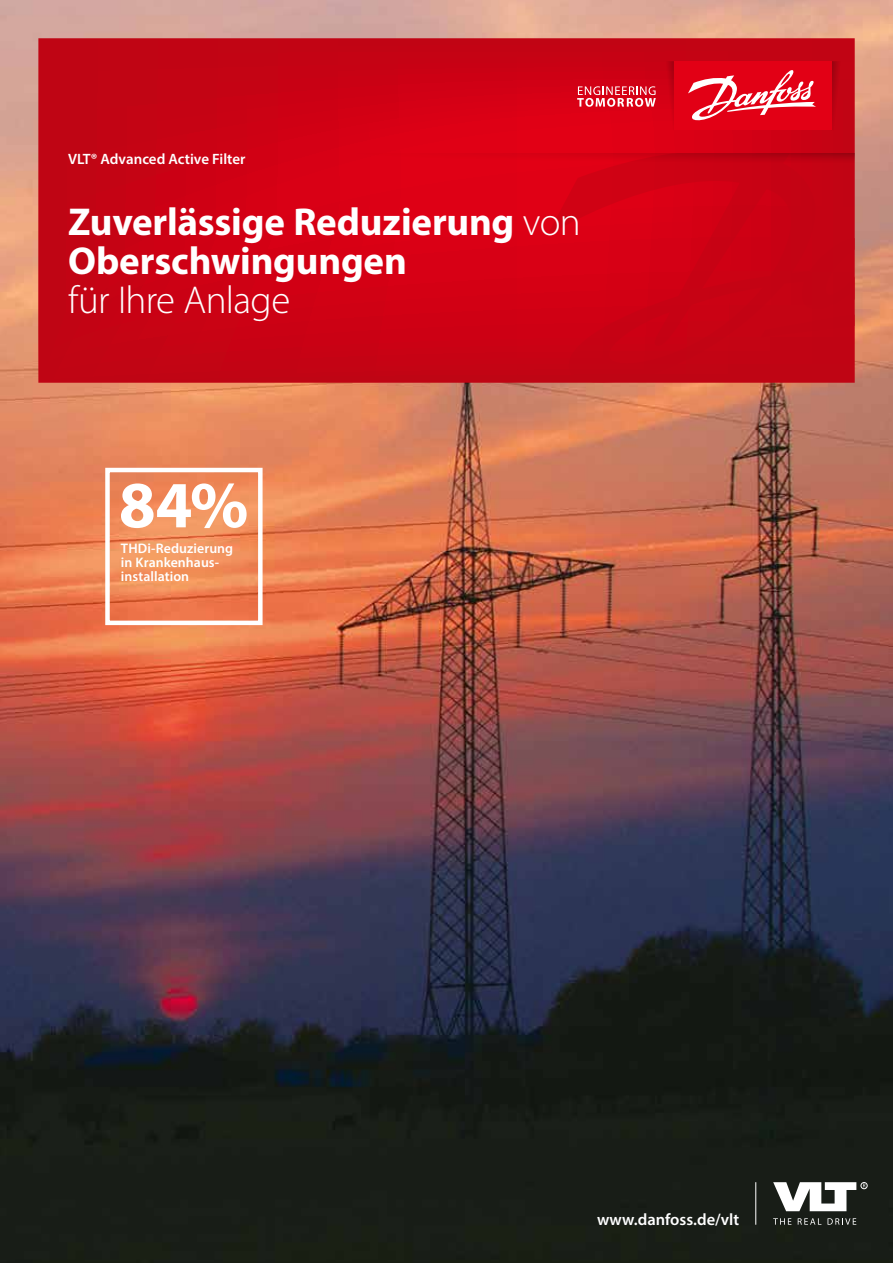
<style>
.page{position:relative;width:893px;height:1263px;background:#fff}
.page>*{position:absolute;margin:0;border:0;box-sizing:border-box;transform-origin:0 0}
.t1{font:700 66.3px "Myriad Pro";color:#fff}
.t2{font:700 39px/39px "Myriad Pro";letter-spacing:-.005em;color:#fff}
.t3{font:300 39px "Myriad Pro";letter-spacing:-.02em;color:#fff}
.t4{font:600 16.5px "Myriad Pro";color:#fff}
.t5{font:600 15px "Myriad Pro";color:#fff}
.t6{font:600 13.8px/13.8px "Myriad Pro";letter-spacing:.005em;color:#fff}
.s1{font-weight:300}
</style>
<div class="page">
<img style="left:0;top:0;width:893px;height:1263px">
<svg style="left:38px;top:38px;width:817px;height:345px;background:#cc0214"></svg>
<svg style="left:547px;top:166px;width:308px;height:217px;background:#ca0214"></svg>
<svg style="left:832px;top:61px;width:12px;height:69px"></svg>
<svg style="left:358px;top:153px;width:497px;height:13px;background:#cf0013"></svg>
<div style="left:674px;top:61px;width:158px;height:69px;background:#e20015"></div>
<svg style="left:577px;top:61px;width:97px;height:69px;background:#d71528"></svg>
<svg style="left:688px;top:70px;width:128px;height:51px"></svg>
<div style="left:861px;top:1182px;width:6px;height:7px;border:1px solid #fff;border-radius:50%"></div>
<svg style="left:773px;top:1182px;width:83px;height:29px"></svg>
<svg style="left:773px;top:1218px;width:18px;height:7px"></svg>
<svg style="left:798px;top:1218px;width:23px;height:7px"></svg>
<svg style="left:827px;top:1218px;width:29px;height:7px"></svg>
<hr style="left:755px;top:1182px;width:1px;height:43px;background:#fff">
<div style="left:105px;top:468px;width:158px;height:157px;border:4px solid #fff"></div>
<p class="t5" style="left:68px;top:150px;width:179px">VLT® Advanced Active Filter</p>
<p class="t2" style="left:68px;top:201px;width:514px">Zuverlässige Reduzierung <span class="s1">von<br></span>Oberschwingungen</p>
<p class="t3" style="left:68px;top:278px;width:224px">für Ihre Anlage</p>
<h1 class="t1" style="left:119px;top:462px;width:131px">84%</h1>
<p class="t6" style="left:121px;top:541px;width:114px">THDi-Reduzierung in Krankenhaus&shy;installation</p>
<p class="t4" style="left:597px;top:1209px;width:144px">www.danfoss.de/vlt</p>
</div>
